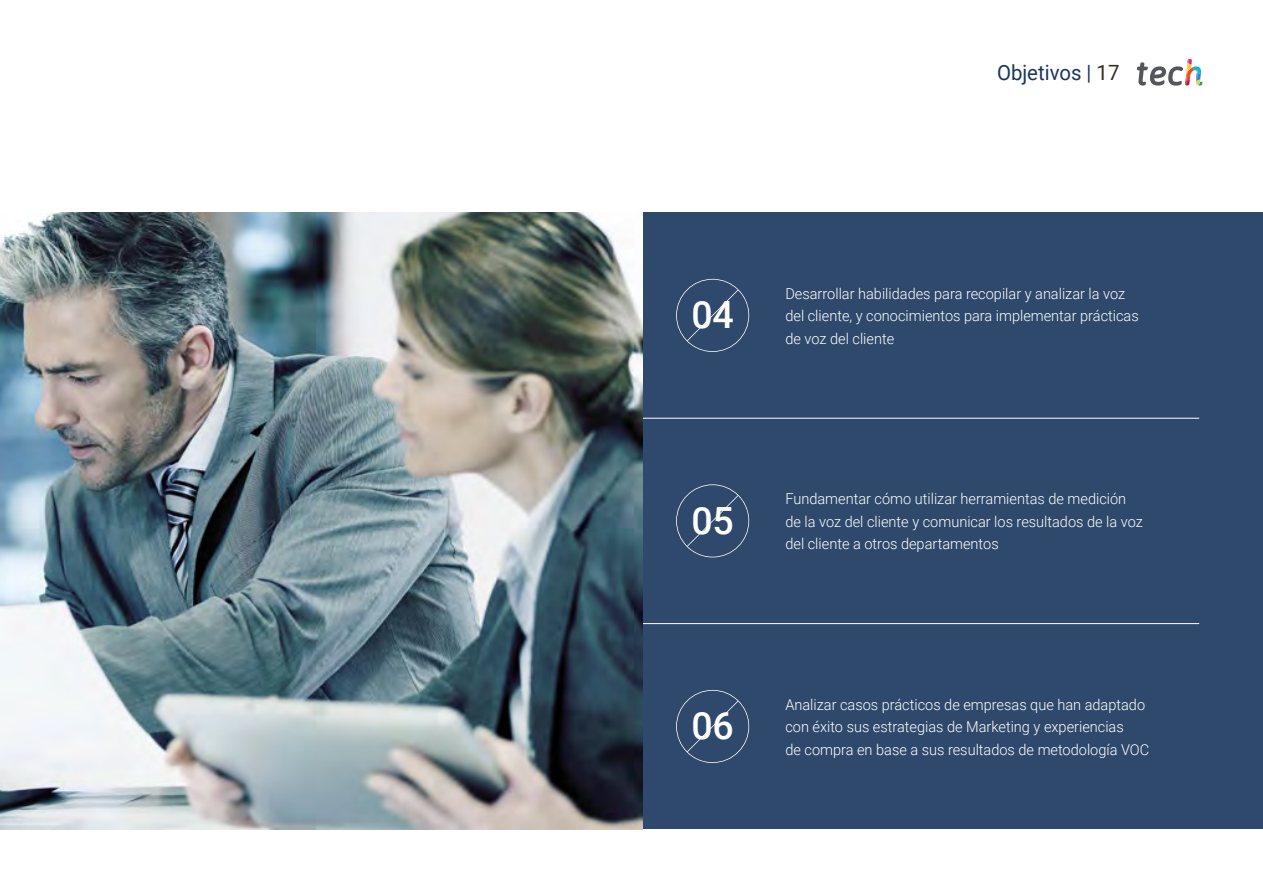
<style>
.page{position:relative;width:1263px;height:893px;background:#fff}
.page>*{position:absolute;margin:0;border:0;box-sizing:border-box;transform-origin:0 0}
.t1{font:500 37.5px "Roboto";color:#fff}
.t2{font:21px "Roboto";color:#1a355c}
.t3{font:300 15px/22.5px "Roboto";color:#fff}
.s1{color:#312e20}
</style>
<div class="page">
<svg style="left:1137px;top:59px;width:65px;height:27px"></svg>
<div style="left:642px;top:213px;width:621px;height:616px;background:#2e496b"></div>
<svg style="left:676px;top:279px;width:73px;height:73px"></svg>
<svg style="left:676px;top:484px;width:73px;height:73px"></svg>
<svg style="left:676px;top:690px;width:73px;height:73px"></svg>
<hr style="left:0;top:418px;width:1199px;height:1px;background:#fff">
<hr style="left:0;top:623px;width:1199px;height:1px;background:#fff">
<img style="left:0;top:213px;width:642px;height:616px">
<h2 class="t2" style="left:997px;top:57px;width:124px">Objetivos | <span class="s1">17</span></h2>
<h1 class="t1" style="left:691px;top:288px;width:44px">04</h1>
<p class="t3" style="left:785px;top:281px;width:355px">Desarrollar habilidades para recopilar y analizar la voz del cliente, y conocimientos para implementar prácticas de voz del cliente</p>
<h1 class="t1" style="left:691px;top:494px;width:44px">05</h1>
<p class="t3" style="left:785px;top:487px;width:359px">Fundamentar cómo utilizar herramientas de medición de la voz del cliente y comunicar los resultados de la voz del cliente a otros departamentos</p>
<h1 class="t1" style="left:691px;top:699px;width:44px">06</h1>
<p class="t3" style="left:785px;top:692px;width:365px">Analizar casos prácticos de empresas que han adaptado con éxito sus estrategias de Marketing y experiencias<br>de compra en base a sus resultados de metodología VOC</p>
</div>
